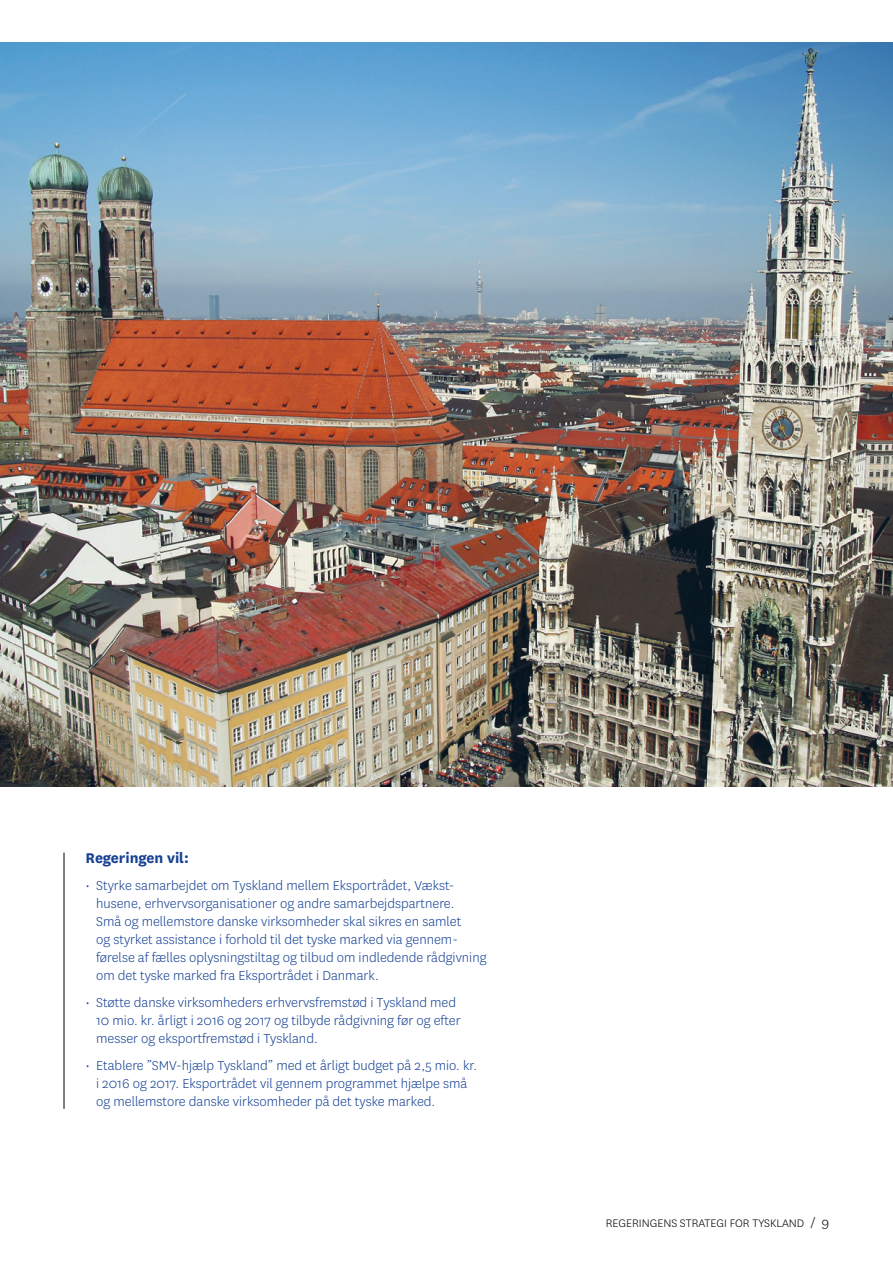
<style>
.page{position:relative;width:893px;height:1263px;background:#fff}
.page>*{position:absolute;margin:0;border:0;box-sizing:border-box;transform-origin:0 0}
._05-Manchet{font:700 16.5px "National";color:#164194}
._01-Brød{font:300 15px/18px "National";color:#164194}
.t1{font:300 12.75px "National";color:#000}
.s1{font-size:15px}
</style>
<div class="page">
<hr style="left:64px;top:853px;width:1px;height:256px;background:#000">
<img style="left:0;top:43px;width:893px;height:744px">
<p class="_05-Manchet" style="left:85px;top:846px;width:105px">Regeringen vil:</p>
<p class="_01-Brød" style="left:96px;top:876px;width:392px;text-indent:-11px">• Styrke samarbejdet om Tyskland mellem Eksportrådet, Vækst&shy;husene, erhvervsorganisationer og andre samarbejdspartnere.<br>Små og mellemstore danske virksomheder skal sikres en samlet<br>og styrket assistance i forhold til det tyske marked via gennem&shy;førelse af fælles oplysningstiltag og tilbud om indledende rådgivning om det tyske marked fra Eksportrådet i Danmark.</p>
<p class="_01-Brød" style="left:96px;top:993px;width:366px;text-indent:-11px">• Støtte danske virksomheders erhvervsfremstød i Tyskland med<br>10 mio. kr. årligt i 2016 og 2017 og tilbyde rådgivning før og efter messer og eksportfremstød i Tyskland.</p>
<p class="_01-Brød" style="left:96px;top:1056px;width:382px;text-indent:-11px">• Etablere ”SMV-hjælp Tyskland” med et årligt budget på 2,5 mio. kr. i 2016 og 2017. Eksportrådet vil gennem programmet hjælpe små og mellemstore danske virksomheder på det tyske marked.</p>
<p class="t1" style="left:606px;top:1215px;width:225px">REGERINGENS STRATEGI FOR TYSKLAND <span class="s1">/ 9</span></p>
</div>
